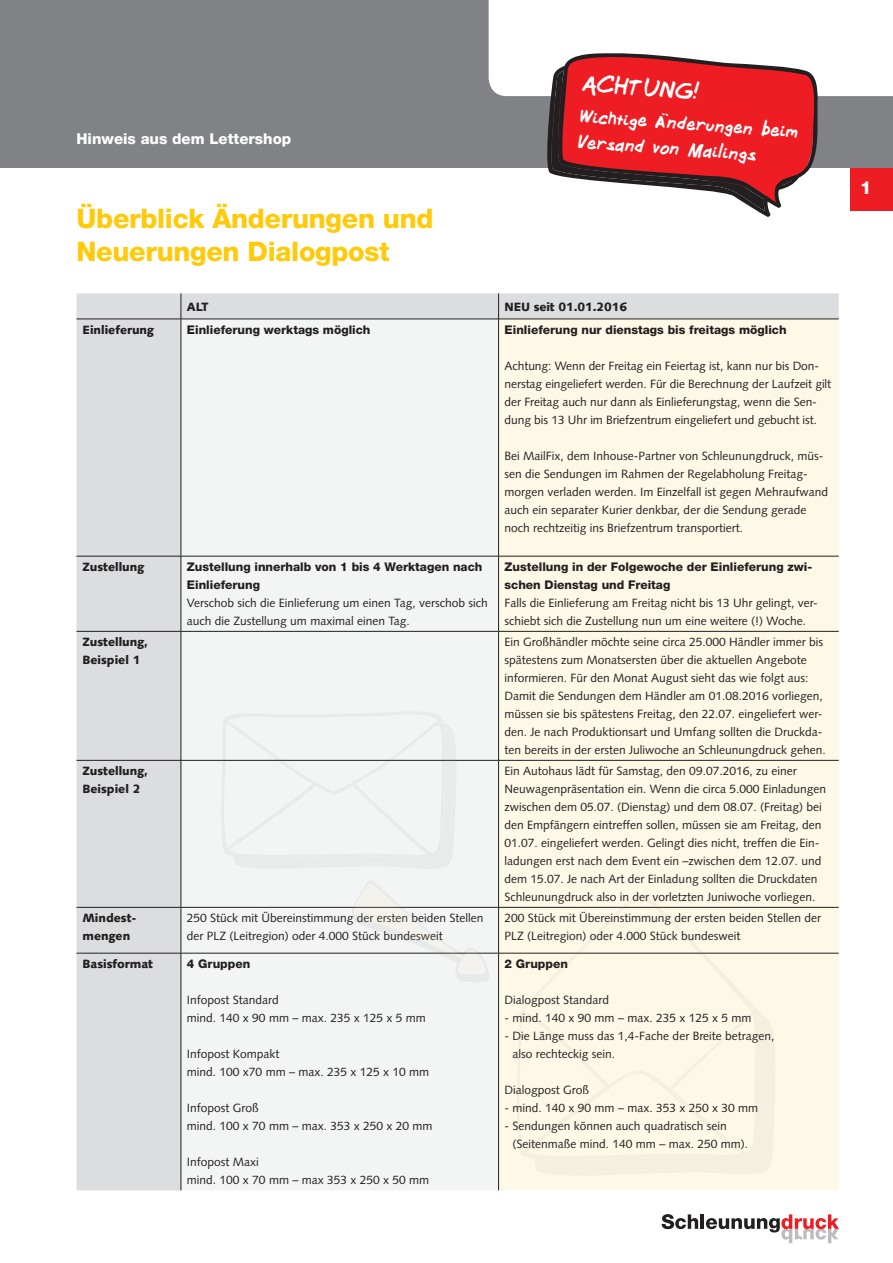
<style>
.page{position:relative;width:893px;height:1263px;background:#fff}
.page>*{position:absolute;margin:0;border:0;box-sizing:border-box;transform-origin:0 0}
.t1{font:800 27px/33px "Helvetica Neue LT";letter-spacing:-.01em;color:#feca0a}
.t2{font:500 25.8px "Middle School Sucks";color:#fff}
.t3{font:500 20.25px/25.8px "Middle School Sucks";color:#fff}
.t4{font:800 18px "Helvetica Neue LT";color:#fff}
.t5{font:800 15px "Helvetica Neue LT";color:#fff}
.t6{font:12px/18px "Syntax LT";color:#231f20}
.t7{font:800 12px/18px "Helvetica Neue LT";color:#231f20}
.t8{font:900 12px/18px "Syntax LT";color:#231f20}
</style>
<div class="page">
<div style="left:0;top:0;width:893px;height:168px;background:#808285"></div>
<svg style="left:489px;top:0;width:404px;height:217px"></svg>
<div style="left:77px;top:293px;width:762px;height:897px;background:#dcdddf"></div>
<div style="left:182px;top:320px;width:316px;height:870px;background:#f3f4f4"></div>
<div style="left:499px;top:320px;width:340px;height:870px;background:#fef9e7"></div>
<svg style="left:181px;top:293px;width:1px;height:26px"></svg>
<svg style="left:498px;top:293px;width:1px;height:26px"></svg>
<hr style="left:77px;top:319px;width:104px;height:1px;background:#231f20">
<hr style="left:181px;top:319px;width:318px;height:1px;background:#231f20">
<hr style="left:181px;top:319px;width:1px;height:237px;background:#231f20">
<hr style="left:499px;top:319px;width:340px;height:1px;background:#231f20">
<hr style="left:498px;top:319px;width:1px;height:237px;background:#231f20">
<hr style="left:77px;top:556px;width:104px;height:1px;background:#231f20">
<hr style="left:181px;top:556px;width:318px;height:1px;background:#231f20">
<hr style="left:181px;top:556px;width:1px;height:75px;background:#231f20">
<hr style="left:499px;top:556px;width:340px;height:1px;background:#231f20">
<hr style="left:498px;top:556px;width:1px;height:75px;background:#231f20">
<hr style="left:77px;top:631px;width:104px;height:1px;background:#231f20">
<hr style="left:181px;top:631px;width:318px;height:1px;background:#231f20">
<hr style="left:181px;top:631px;width:1px;height:129px;background:#231f20">
<hr style="left:499px;top:631px;width:340px;height:1px;background:#231f20">
<hr style="left:498px;top:631px;width:1px;height:129px;background:#231f20">
<hr style="left:181px;top:760px;width:1px;height:147px;background:#231f20">
<hr style="left:498px;top:760px;width:1px;height:147px;background:#231f20">
<hr style="left:77px;top:907px;width:104px;height:1px;background:#231f20">
<hr style="left:181px;top:907px;width:1px;height:46px;background:#231f20">
<hr style="left:498px;top:907px;width:1px;height:46px;background:#231f20">
<hr style="left:77px;top:953px;width:104px;height:1px;background:#231f20">
<hr style="left:181px;top:953px;width:1px;height:237px;background:#231f20">
<hr style="left:498px;top:953px;width:1px;height:237px;background:#231f20">
<hr style="left:77px;top:760px;width:104px;height:1px;background:#231f20">
<hr style="left:181px;top:760px;width:318px;height:1px;background:#231f20">
<hr style="left:499px;top:760px;width:340px;height:1px;background:#231f20">
<hr style="left:181px;top:907px;width:318px;height:1px;background:#231f20">
<hr style="left:499px;top:907px;width:340px;height:1px;background:#231f20">
<hr style="left:181px;top:953px;width:318px;height:1px;background:#231f20">
<hr style="left:499px;top:953px;width:340px;height:1px;background:#231f20">
<svg style="left:220px;top:710px;width:238px;height:160px"></svg>
<svg style="left:515px;top:892px;width:246px;height:268px;background:#f6f1e0"></svg>
<svg style="left:533px;top:909px;width:244px;height:268px;background:#fbf6e4"></svg>
<svg style="left:537px;top:1015px;width:234px;height:157px;background:#fcf7e5"></svg>
<div style="left:851px;top:168px;width:42px;height:42px;background:#ee1d23"></div>
<svg style="left:351px;top:878px;width:139px;height:105px"></svg>
<svg style="left:662px;top:1214px;width:36px;height:15px"></svg>
<hr style="left:701px;top:1214px;width:3px;height:15px;background:#231f20">
<svg style="left:706px;top:1214px;width:133px;height:29px"></svg>
<p class="t5" style="left:77px;top:130px;width:216px">Hinweis aus dem Lettershop</p>
<h1 class="t1" style="left:77px;top:202px;width:358px">Überblick Änderungen und<br>Neuerungen Dialogpost</h1>
<h2 class="t2" style="left:584px;top:70px;width:118px;rotate:4deg">ACHTUNG!</h2>
<h3 class="t3" style="left:581px;top:104px;width:219px;rotate:4deg">Wichtige Änderungen beim<br>Versand von Mailings</h3>
<p class="t8" style="left:187px;top:298px;width:23px">ALT</p>
<p class="t8" style="left:505px;top:298px;width:124px">NEU seit 01.01.2016</p>
<p class="t8" style="left:83px;top:321px;width:73px">Einlieferung</p>
<p class="t7" style="left:187px;top:321px;width:185px">Einlieferung werktags möglich</p>
<p class="t7" style="left:505px;top:321px;width:284px">Einlieferung nur dienstags bis freitags möglich</p>
<p class="t6" style="left:505px;top:357px;width:328px">Achtung: Wenn der Freitag ein Feiertag ist, kann nur bis Don&shy;nerstag eingeliefert werden. Für die Berechnung der Laufzeit gilt der Freitag auch nur dann als Einlieferungstag, wenn die Sen&shy;dung bis 13 Uhr im Briefzentrum eingeliefert und gebucht ist.</p>
<p class="t6" style="left:505px;top:447px;width:325px">Bei MailFix, dem Inhouse-Partner von Schleunungdruck, müs&shy;sen die Sendungen im Rahmen der Regelabholung Freitag&shy;morgen verladen werden. Im Einzelfall ist gegen Mehraufwand auch ein separater Kurier denkbar, der die Sendung gerade noch rechtzeitig ins Briefzentrum transportiert.</p>
<p class="t8" style="left:83px;top:558px;width:63px">Zustellung</p>
<p class="t7" style="left:187px;top:558px;width:297px">Zustellung innerhalb von 1 bis 4 Werktagen nach<br>Einlieferung</p>
<p class="t6" style="left:187px;top:594px;width:302px">Verschob sich die Einlieferung um einen Tag, verschob sich auch die Zustellung um maximal einen Tag.</p>
<p class="t7" style="left:505px;top:558px;width:309px">Zustellung in der Folgewoche der Einlieferung zwi&shy;schen Dienstag und Freitag</p>
<p class="t6" style="left:505px;top:594px;width:315px">Falls die Einlieferung am Freitag nicht bis 13 Uhr gelingt, ver&shy;schiebt sich die Zustellung nun um eine weitere (!) Woche.</p>
<p class="t8" style="left:83px;top:633px;width:67px">Zustellung,<br>Beispiel 1</p>
<p class="t6" style="left:505px;top:633px;width:323px">Ein Großhändler möchte seine circa 25.000 Händler immer bis spätestens zum Monatsersten über die aktuellen Angebote informieren. Für den Monat August sieht das wie folgt aus:<br>Damit die Sendungen dem Händler am 01.08.2016 vorliegen, müssen sie bis spätestens Freitag, den 22.07. eingeliefert wer&shy;den. Je nach Produktionsart und Umfang sollten die Druckda&shy;ten bereits in der ersten Juliwoche an Schleunungdruck gehen.</p>
<p class="t8" style="left:83px;top:762px;width:67px">Zustellung,<br>Beispiel 2</p>
<p class="t6" style="left:505px;top:762px;width:323px">Ein Autohaus lädt für Samstag, den 09.07.2016, zu einer Neuwagenpräsentation ein. Wenn die circa 5.000 Einladungen zwischen dem 05.07. (Dienstag) und dem 08.07. (Freitag) bei den Empfängern eintreffen sollen, müssen sie am Freitag, den 01.07. eingeliefert werden. Gelingt dies nicht, treffen die Ein&shy;ladungen erst nach dem Event ein –zwischen dem 12.07. und dem 15.07. Je nach Art der Einladung sollten die Druckdaten Schleunungdruck also in der vorletzten Juniwoche vorliegen.</p>
<p class="t8" style="left:83px;top:909px;width:56px">Mindest&shy;mengen</p>
<p class="t6" style="left:187px;top:909px;width:298px">250 Stück mit Übereinstimmung der ersten beiden Stellen der PLZ (Leitregion) oder 4.000 Stück bundesweit</p>
<p class="t6" style="left:505px;top:909px;width:318px">200 Stück mit Übereinstimmung der ersten beiden Stellen der<br>PLZ (Leitregion) oder 4.000 Stück bundesweit</p>
<p class="t8" style="left:83px;top:955px;width:72px">Basisformat</p>
<p class="t7" style="left:187px;top:955px;width:65px">4 Gruppen</p>
<p class="t6" style="left:187px;top:991px;width:240px">Infopost Standard<br>mind. 140 x 90 mm – max. 235 x 125 x 5 mm</p>
<p class="t6" style="left:187px;top:1045px;width:244px">Infopost Kompakt<br>mind. 100 x70 mm – max. 235 x 125 x 10 mm</p>
<p class="t6" style="left:187px;top:1099px;width:247px">Infopost Groß<br>mind. 100 x 70 mm – max. 353 x 250 x 20 mm</p>
<p class="t6" style="left:187px;top:1153px;width:244px">Infopost Maxi<br>mind. 100 x 70 mm – max 353 x 250 x 50 mm</p>
<p class="t7" style="left:505px;top:955px;width:65px">2 Gruppen</p>
<p class="t6" style="left:505px;top:991px;width:106px">Dialogpost Standard</p>
<p class="t6" style="left:505px;top:1009px;width:248px">- mind. 140 x 90 mm – max. 235 x 125 x 5 mm</p>
<p class="t6" style="left:513px;top:1027px;width:263px;text-indent:-8px">- Die Länge muss das 1,4-Fache der Breite betragen, also rechteckig sein.</p>
<p class="t6" style="left:505px;top:1081px;width:86px">Dialogpost Groß</p>
<p class="t6" style="left:505px;top:1099px;width:255px">- mind. 140 x 90 mm – max. 353 x 250 x 30 mm</p>
<p class="t6" style="left:513px;top:1117px;width:237px;text-indent:-8px">- Sendungen können auch quadratisch sein (Seitenmaße mind. 140 mm – max. 250 mm).</p>
<h3 class="t4" style="left:860px;top:177px;width:13px">1</h3>
</div>
